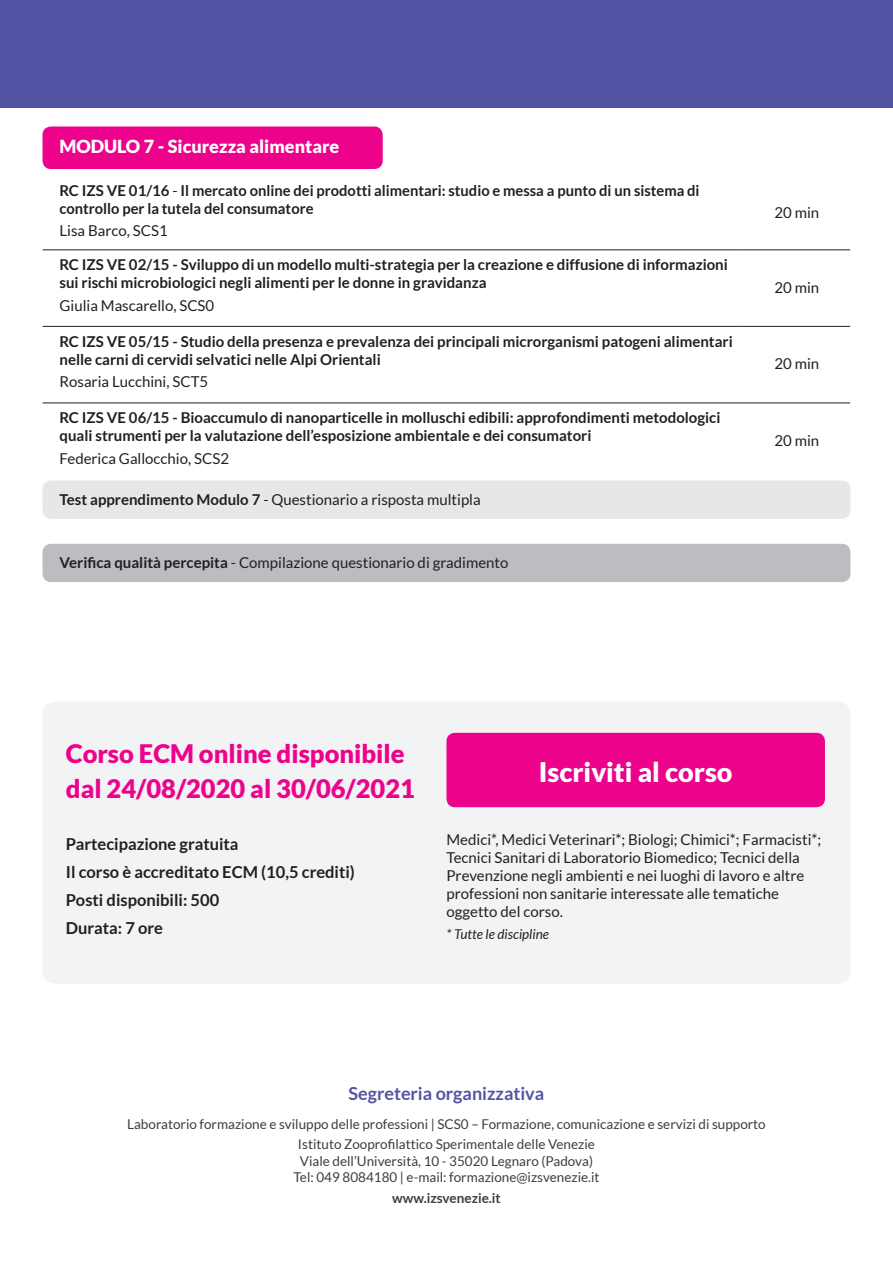
<style>
.page{position:relative;width:893px;height:1263px;background:#fff}
.page>*{position:absolute;margin:0;border:0;box-sizing:border-box;transform-origin:0 0}
.t1{font:900 27px "Lato";color:#fff}
.t2{font:900 25.5px/34.5px "Lato";color:#ed028c}
.t3{font:900 18px "Lato";color:#fff}
.t4{font:700 18px "Lato";color:#5254a3}
.t5{font:700 16.5px/28px "Lato";color:#231f20}
.t6{font:700 15px/18px "Lato";color:#231f20}
.t7{font:15px/18px "Lato";color:#231f20}
.t8{font:13.5px/20.7px "Lato";color:#3e3e3f;text-align:center}
.t9{font:italic 13.5px "Lato";color:#231f20}
.t10{font:700 13.5px "Lato";color:#3e3e3f}
.s1{font-weight:400}
.s2{font-weight:700}
</style>
<div class="page">
<div style="left:43px;top:544px;width:807px;height:38px;background:#bcbdc0;border-radius:9px"></div>
<div style="left:43px;top:480px;width:807px;height:39px;background:#e6e7e9;border-radius:9px"></div>
<div style="left:43px;top:126px;width:340px;height:43px;background:#ed028c;border-radius:9px"></div>
<hr style="left:43px;top:326px;width:698px;height:1px;background:#231f20">
<hr style="left:741px;top:326px;width:109px;height:1px;background:#231f20">
<hr style="left:43px;top:403px;width:698px;height:1px;background:#231f20">
<hr style="left:741px;top:403px;width:109px;height:1px;background:#231f20">
<hr style="left:43px;top:250px;width:698px;height:1px;background:#231f20">
<hr style="left:741px;top:250px;width:109px;height:1px;background:#231f20">
<div style="left:0;top:0;width:893px;height:107px;background:#5254a3"></div>
<div style="left:43px;top:702px;width:807px;height:282px;background:#f2f3f4;border-radius:13px"></div>
<div style="left:446px;top:733px;width:379px;height:74px;background:#ed028c;border-radius:9px"></div>
<p class="t3" style="left:60px;top:136px;width:281px">MODULO 7 - Sicurezza alimentare</p>
<p class="t6" style="left:60px;top:181px;width:642px">RC IZS VE 01/16 <span class="s1">-</span> Il mercato online dei prodotti alimentari: studio e messa a punto di un sistema di controllo per la tutela del consumatore</p>
<p class="t7" style="left:60px;top:222px;width:110px">Lisa Barco, SCS1</p>
<p class="t6" style="left:60px;top:256px;width:670px">RC IZS VE 02/15 - Sviluppo di un modello multi-strategia per la creazione e diffusione di informazioni sui rischi microbiologici negli alimenti per le donne in gravidanza</p>
<p class="t7" style="left:60px;top:296px;width:156px">Giulia Mascarello, SCS0</p>
<p class="t6" style="left:60px;top:332px;width:675px">RC IZS VE 05/15 - Studio della presenza e prevalenza dei principali microrganismi patogeni alimentari nelle carni di cervidi selvatici nelle Alpi Orientali</p>
<p class="t7" style="left:60px;top:373px;width:150px">Rosaria Lucchini, SCT5</p>
<p class="t6" style="left:60px;top:409px;width:662px">RC IZS VE 06/15 - Bioaccumulo di nanoparticelle in molluschi edibili: approfondimenti metodologici quali strumenti per la valutazione dell’esposizione ambientale e dei consumatori</p>
<p class="t7" style="left:60px;top:449px;width:171px">Federica Gallocchio, SCS2</p>
<p class="t7" style="left:60px;top:490px;width:423px"><span class="s2">Test apprendimento Modulo 7</span> - Questionario a risposta multipla</p>
<p class="t7" style="left:60px;top:553px;width:450px"><span class="s2">Verifica qualità percepita</span> - Compilazione questionario di gradimento</p>
<p class="t7" style="left:774px;top:204px;width:46px">20 min</p>
<p class="t7" style="left:774px;top:278px;width:46px">20 min</p>
<p class="t7" style="left:774px;top:355px;width:46px">20 min</p>
<p class="t7" style="left:774px;top:431px;width:46px">20 min</p>
<h2 class="t2" style="left:66px;top:736px;width:351px">Corso ECM online disponibile dal 24/08/2020 al 30/06/2021</h2>
<h1 class="t1" style="left:539px;top:756px;width:195px">Iscriviti al corso</h1>
<p class="t5" style="left:66px;top:829px;width:290px">Partecipazione gratuita<br>Il corso è accreditato ECM (10,5 crediti)<br>Posti disponibili: 500<br>Durata: 7 ore</p>
<p class="t7" style="left:446px;top:830px;width:376px">Medici*, Medici Veterinari*; Biologi; Chimici*; Farmacisti*; Tecnici Sanitari di Laboratorio Biomedico; Tecnici della Prevenzione negli ambienti e nei luoghi di lavoro e altre professioni non sanitarie interessate alle tematiche oggetto del corso.</p>
<p class="t9" style="left:446px;top:927px;width:104px">* Tutte le discipline</p>
<p class="t4" style="left:349px;top:1083px;width:197px">Segreteria organizzativa</p>
<p class="t8" style="left:127px;top:1113px;width:640px">Laboratorio formazione e sviluppo delle professioni | SCS0 – Formazione, comunicazione e servizi di supporto<br>Istituto Zooprofilattico Sperimentale delle Venezie</p>
<p class="t8" style="left:293px;top:1153px;width:308px;line-height:16.5px">Viale dell’Università, 10 - 35020 Legnaro (Padova)<br>Tel: 049 8084180 | e-mail: formazione@izsvenezie.it</p>
<p class="t10" style="left:392px;top:1190px;width:110px">www.izsvenezie.it</p>
</div>
